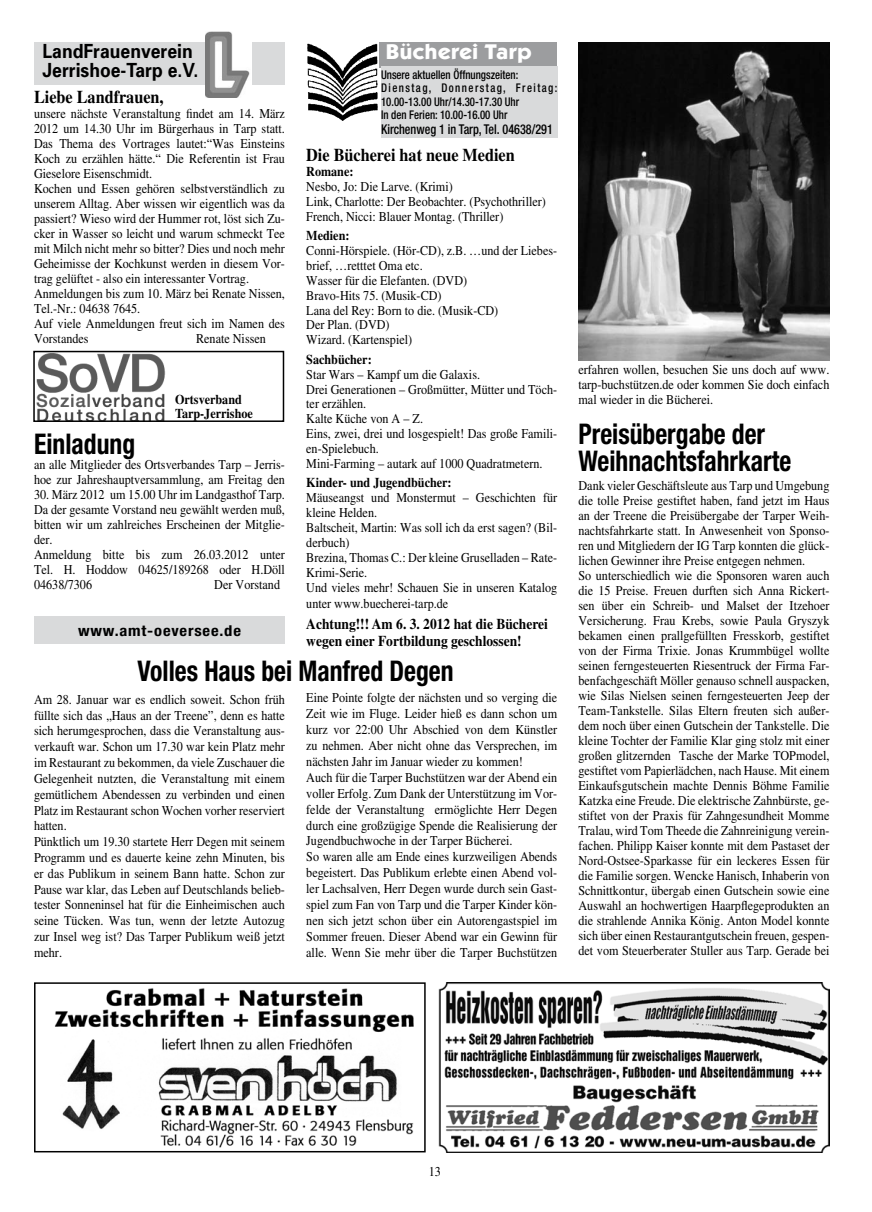
<style>
.page{position:relative;width:872px;height:1212px;background:#fff}
.page>*{position:absolute;margin:0;border:0;box-sizing:border-box;transform-origin:0 0}
.t1{font:700 condensed 28.5px/27px "Helvetica Neue";color:#000;scale:.9 1}
.t2{font:700 22.05px "Kabel Itc T";color:#fff;scale:1.09 1}
.t3{font:700 19.5px/19.5px "Univers";color:#000;scale:.9 1}
.t4{font:700 18px "Times";color:#000;scale:.9 1}
.t5{font:700 15px/17.2px "Times";color:#000;scale:.9 1}
.t6{font:700 condensed 15px "Helvetica Neue";letter-spacing:.05em;color:#000;scale:1.1 1}
.t7{font:13.5px/15px "Times";color:#000;scale:.9 1}
.t8{font:700 13.5px/13.5px "Times";color:#000;scale:.9 1}
.t9{font:500 condensed 13.5px "Helvetica Neue";color:#000;scale:.9 1}
.t10{font:500 condensed 12px/13.5px "Helvetica Neue";color:#000;scale:.9 1}
</style>
<div class="page">
<div style="left:306px;top:43px;width:251px;height:25px;background:#9c9d9f"></div>
<img style="left:306px;top:43px;width:73px;height:78px">
<div style="left:381px;top:67px;width:176px;height:71px;background:#d9dadb"></div>
<div style="left:34px;top:42px;width:251px;height:42px;background:#d9dadb"></div>
<img style="left:206px;top:32px;width:45px;height:66px">
<img style="left:54px;top:988px;width:360px;height:160px">
<div style="left:34px;top:982px;width:392px;height:170px;border:2px solid #000"></div>
<img style="left:438px;top:982px;width:391px;height:170px">
<img style="left:36px;top:354px;width:130px;height:65px">
<div style="left:33px;top:351px;width:251px;height:71px;border:2px solid #000"></div>
<img style="left:578px;top:43px;width:251px;height:317px">
<div style="left:34px;top:617px;width:251px;height:27px;background:#d9dadb"></div>
<h3 class="t3" style="left:43px;top:40px;width:175px">LandFrauenverein<br>Jerrishoe-Tarp e.V.</h3>
<h3 class="t4" style="left:34px;top:87px;width:146px">Liebe Landfrauen,</h3>
<p class="t7" style="left:34px;top:106px;width:280px">unsere nächste Veranstaltung findet am 14. März 2012 um 14.30 Uhr im Bürgerhaus in Tarp statt.<br>Das Thema des Vortrages lautet:“Was Einsteins Koch zu erzählen hätte.“ Die Referentin ist Frau Gieselore Eisenschmidt.<br>Kochen und Essen gehören selbstverständlich zu unserem Alltag. Aber wissen wir eigentlich was da passiert? Wieso wird der Hummer rot, löst sich Zu&shy;cker in Wasser so leicht und warum schmeckt Tee mit Milch nicht mehr so bitter? Dies und noch mehr Geheimisse der Kochkunst werden in diesem Vor&shy;trag gelüftet - also ein interessanter Vortrag.<br>Anmeldungen bis zum 10. März bei Renate Nissen, Tel.-Nr.: 04638 7645.<br>Auf viele Anmeldungen freut sich im Namen des Vorstandes</p>
<p class="t7" style="left:196px;top:331px;width:79px">Renate Nissen</p>
<p class="t8" style="left:175px;top:393px;width:88px">Ortsverband<br>Tarp-Jerrishoe</p>
<h1 class="t1" style="left:34px;top:429px;width:114px">Einladung</h1>
<p class="t7" style="left:34px;top:456px;width:280px">an alle Mitglieder des Ortsverbandes Tarp – Jerris&shy;hoe zur Jahreshauptversammlung, am Freitag den</p>
<p class="t7" style="left:34px;top:486px;width:280px">30. März 2012 um 15.00 Uhr im Landgasthof Tarp.<br>Da der gesamte Vorstand neu gewählt werden muß, bitten wir um zahlreiches Erscheinen der Mitglie&shy;der.<br>Anmeldung bitte bis zum 26.03.2012 unter Tel. H. Hoddow 04625/189268 oder H.Döll 04638/7306</p>
<p class="t7" style="left:214px;top:576px;width:75px">Der Vorstand</p>
<p class="t6" style="left:78px;top:622px;width:150px">www.amt-oeversee.de</p>
<h2 class="t2" style="left:385px;top:38px;width:136px">Bücherei Tarp</h2>
<p class="t10" style="left:381px;top:68px;width:198px">Unsere aktuellen Öffnungszeiten:<br>Dienstag, Donnerstag, Freitag:<br>10.00-13.00 Uhr/14.30-17.30 Uhr<br>In den Ferien: 10.00-16.00 Uhr</p>
<p class="t9" style="left:381px;top:122px;width:192px">Kirchenweg 1 in Tarp, Tel. 04638/291</p>
<h3 class="t4" style="left:306px;top:144px;width:233px">Die Bücherei hat neue Medien</h3>
<p class="t8" style="left:306px;top:164px;width:54px">Romane:</p>
<p class="t7" style="left:306px;top:179px;width:268px">Nesbo, Jo: Die Larve. (Krimi)<br>Link, Charlotte: Der Beobachter. (Psychothriller)<br>French, Nicci: Blauer Montag. (Thriller)</p>
<p class="t8" style="left:306px;top:228px;width:49px">Medien:</p>
<p class="t7" style="left:306px;top:243px;width:280px">Conni-Hörspiele. (Hör-CD), z.B. …und der Liebes&shy;brief, …retttet Oma etc.<br>Wasser für die Elefanten. (DVD)<br>Bravo-Hits 75. (Musik-CD)<br>Lana del Rey: Born to die. (Musik-CD)<br>Der Plan. (DVD)<br>Wizard. (Kartenspiel)</p>
<p class="t8" style="left:306px;top:352px;width:74px">Sachbücher:</p>
<p class="t7" style="left:306px;top:366px;width:280px">Star Wars – Kampf um die Galaxis.<br>Drei Generationen – Großmütter, Mütter und Töch&shy;ter erzählen.<br>Kalte Küche von A – Z.<br>Eins, zwei, drei und losgespielt! Das große Famili&shy;en-Spielebuch.<br>Mini-Farming – autark auf 1000 Quadratmetern.</p>
<p class="t8" style="left:306px;top:476px;width:163px">Kinder- und Jugendbücher:</p>
<p class="t7" style="left:306px;top:490px;width:280px">Mäuseangst und Monstermut – Geschichten für kleine Helden.<br>Baltscheit, Martin: Was soll ich da erst sagen? (Bil&shy;derbuch)<br>Brezina, Thomas C.: Der kleine Gruselladen – Rate-Krimi-Serie.<br>Und vieles mehr! Schauen Sie in unseren Katalog unter www.buecherei-tarp.de</p>
<p class="t5" style="left:306px;top:615px;width:270px">Achtung!!! Am 6. 3. 2012 hat die Bücherei wegen einer Fortbildung geschlossen!</p>
<h1 class="t1" style="left:138px;top:657px;width:353px">Volles Haus bei Manfred Degen</h1>
<p class="t7" style="left:34px;top:691px;width:280px;line-height:15.8px">Am 28. Januar war es endlich soweit. Schon früh füllte sich das „Haus an der Treene”, denn es hatte sich herumgesprochen, dass die Veranstaltung aus&shy;verkauft war. Schon um 17.30 war kein Platz mehr im Restaurant zu bekommen, da viele Zuschauer die Gelegenheit nutzten, die Veranstaltung mit einem gemütlichem Abendessen zu verbinden und einen Platz im Restaurant schon Wochen vorher reserviert hatten.<br>Pünktlich um 19.30 startete Herr Degen mit seinem Programm und es dauerte keine zehn Minuten, bis er das Publikum in seinem Bann hatte. Schon zur Pause war klar, das Leben auf Deutschlands belieb&shy;tester Sonneninsel hat für die Einheimischen auch seine Tücken. Was tun, wenn der letzte Autozug zur Insel weg ist? Das Tarper Publikum weiß jetzt mehr.</p>
<p class="t7" style="left:306px;top:690px;width:280px;line-height:15.9px">Eine Pointe folgte der nächsten und so verging die Zeit wie im Fluge. Leider hieß es dann schon um kurz vor 22:00 Uhr Abschied von dem Künstler zu nehmen. Aber nicht ohne das Versprechen, im nächsten Jahr im Januar wieder zu kommen!<br>Auch für die Tarper Buchstützen war der Abend ein voller Erfolg. Zum Dank der Unterstützung im Vor&shy;felde der Veranstaltung ermöglichte Herr Degen durch eine großzügige Spende die Realisierung der Jugendbuchwoche in der Tarper Bücherei.<br>So waren alle am Ende eines kurzweiligen Abends begeistert. Das Publikum erlebte einen Abend vol&shy;ler Lachsalven, Herr Degen wurde durch sein Gast&shy;spiel zum Fan von Tarp und die Tarper Kinder kön&shy;nen sich jetzt schon über ein Autorengastspiel im Sommer freuen. Dieser Abend war ein Gewinn für alle. Wenn Sie mehr über die Tarper Buchstützen</p>
<p class="t7" style="left:578px;top:362px;width:280px;text-align:justify">erfahren wollen, besuchen Sie uns doch auf www. tarp-buchstützen.de oder kommen Sie doch einfach mal wieder in die Bücherei.</p>
<h1 class="t1" style="left:578px;top:420px;width:238px">Preisübergabe der<br>Weihnachtsfahrkarte</h1>
<p class="t7" style="left:578px;top:478px;width:280px">Dank vieler Geschäftsleute aus Tarp und Umgebung die tolle Preise gestiftet haben, fand jetzt im Haus an der Treene die Preisübergabe der Tarper Weih&shy;nachtsfahrkarte statt. In Anwesenheit von Sponso&shy;ren und Mitgliedern der IG Tarp konnten die glück&shy;lichen Gewinner ihre Preise entgegen nehmen.<br>So unterschiedlich wie die Sponsoren waren auch die 15 Preise. Freuen durften sich Anna Rickert&shy;sen über ein Schreib- und Malset der Itzehoer Versicherung. Frau Krebs, sowie Paula Gryszyk bekamen einen prallgefüllten Fresskorb, gestiftet von der Firma Trixie. Jonas Krummbügel wollte seinen ferngesteuerten Riesentruck der Firma Far&shy;benfachgeschäft Möller genauso schnell auspacken, wie Silas Nielsen seinen ferngesteuerten Jeep der Team-Tankstelle. Silas Eltern freuten sich außer&shy;dem noch über einen Gutschein der Tankstelle. Die kleine Tochter der Familie Klar ging stolz mit einer großen glitzernden Tasche der Marke TOPmodel, gestiftet vom Papierlädchen, nach Hause. Mit einem Einkaufsgutschein machte Dennis Böhme Familie Katzka eine Freude. Die elektrische Zahnbürste, ge&shy;stiftet von der Praxis für Zahngesundheit Momme Tralau, wird Tom Theede die Zahnreinigung verein&shy;fachen. Philipp Kaiser konnte mit dem Pastaset der Nord-Ostsee-Sparkasse für ein leckeres Essen für die Familie sorgen. Wencke Hanisch, Inhaberin von Schnittkontur, übergab einen Gutschein sowie eine Auswahl an hochwertigen Haarpflegeprodukten an die strahlende Annika König. Anton Model konnte sich über einen Restaurantgutschein freuen, gespen&shy;det vom Steuerberater Stuller aus Tarp. Gerade bei</p>
<p class="t7" style="left:429px;top:1164px;width:15px">13</p>
</div>
